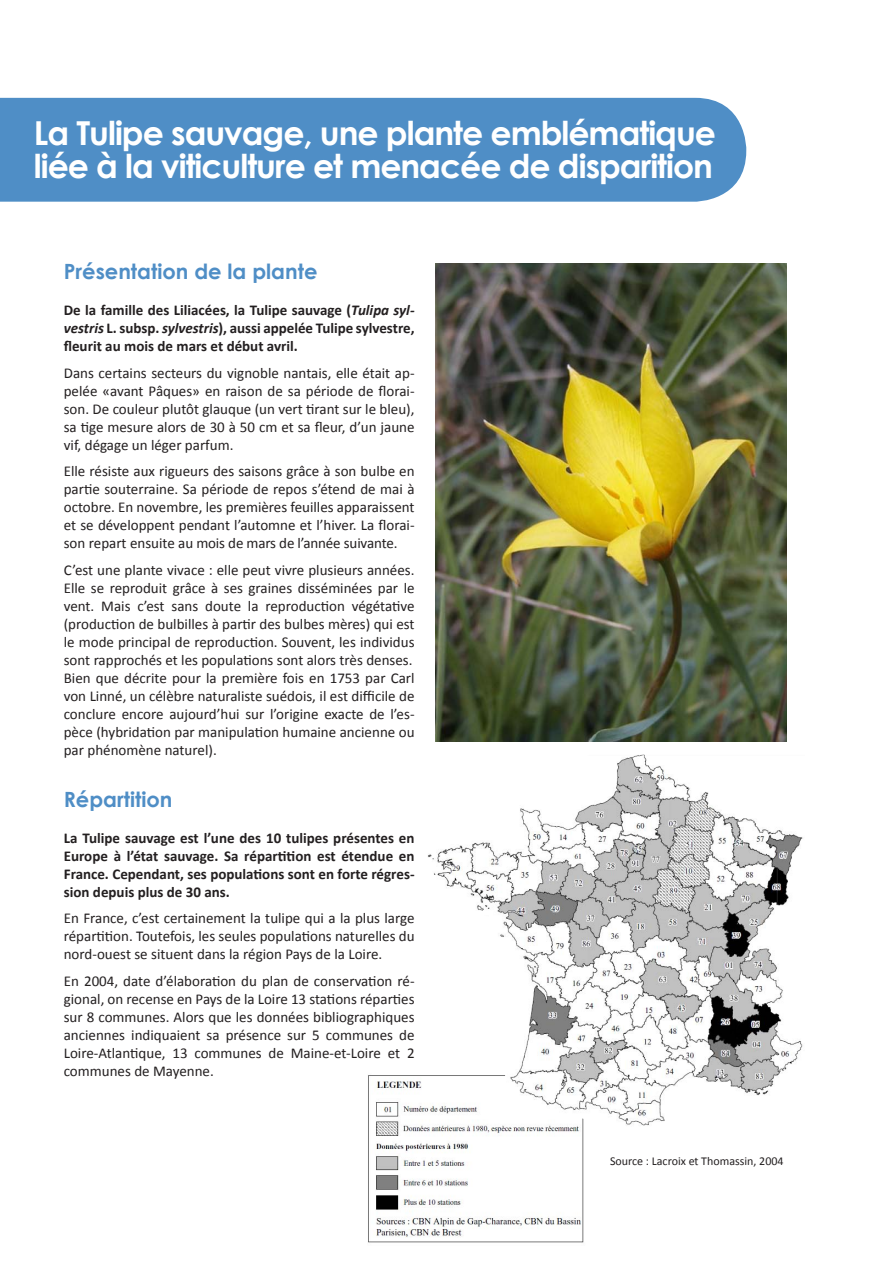
<style>
.page{position:relative;width:893px;height:1263px;background:#fff}
.page>*{position:absolute;margin:0;border:0;box-sizing:border-box;transform-origin:0 0}
.t1{font:700 33px/33px "Century Gothic";letter-spacing:-.03em;color:#fff}
.t2{font:700 21px "Century Gothic";color:#4f8ec6}
.t3{font:15px/18px "Calibri";color:#231f20;text-align:justify}
.t4{font:700 15px/18px "Calibri";color:#231f20;text-align:justify}
.t5{font:12px "Calibri";color:#231f20}
.s1{font-style:italic}
</style>
<div class="page">
<div style="left:0;top:98px;width:746px;height:104px;background:#4f8ec6"></div>
<img style="left:436px;top:264px;width:351px;height:478px">
<img style="left:368px;top:1075px;width:216px;height:168px">
<img style="left:425px;top:755px;width:378px;height:375px">
<p class="t1" style="left:34px;top:115px;width:684px">La Tulipe sauvage, une plante emblématique liée à la viticulture et menacée de disparition</p>
<p class="t2" style="left:64px;top:256px;width:255px">Présentation de la plante</p>
<p class="t4" style="left:64px;top:301px;width:352px">De la famille des Liliacées, la Tulipe sauvage (<span class="s1">Tulipa syl&shy;vestris</span> L. subsp. <span class="s1">sylvestris</span>), aussi appelée Tulipe sylvestre, fleurit au mois de mars et début avril.</p>
<p class="t3" style="left:64px;top:364px;width:352px">Dans certains secteurs du vignoble nantais, elle était ap&shy;pelée «avant Pâques» en raison de sa période de florai&shy;son. De couleur plutôt glauque (un vert tirant sur le bleu), sa tige mesure alors de 30 à 50 cm et sa fleur, d’un jaune vif, dégage un léger parfum.</p>
<p class="t3" style="left:64px;top:462px;width:352px">Elle résiste aux rigueurs des saisons grâce à son bulbe en partie souterraine. Sa période de repos s’étend de mai à octobre. En novembre, les premières feuilles apparaissent et se développent pendant l’automne et l’hiver. La florai&shy;son repart ensuite au mois de mars de l’année suivante.</p>
<p class="t3" style="left:64px;top:561px;width:352px">C’est une plante vivace : elle peut vivre plusieurs années.<br>Elle se reproduit grâce à ses graines disséminées par le vent. Mais c’est sans doute la reproduction végétative (production de bulbilles à partir des bulbes mères) qui est le mode principal de reproduction. Souvent, les individus sont rapprochés et les populations sont alors très denses.</p>
<p class="t3" style="left:64px;top:669px;width:352px">Bien que décrite pour la première fois en 1753 par Carl von Linné, un célèbre naturaliste suédois, il est difficile de conclure encore aujourd’hui sur l’origine exacte de l’es&shy;pèce (hybridation par manipulation humaine ancienne ou par phénomène naturel).</p>
<p class="t2" style="left:64px;top:783px;width:110px">Répartition</p>
<p class="t4" style="left:64px;top:829px;width:352px">La Tulipe sauvage est l’une des 10 tulipes présentes en Europe à l’état sauvage. Sa répartition est étendue en France. Cependant, ses populations sont en forte régres&shy;sion depuis plus de 30 ans.</p>
<p class="t3" style="left:64px;top:909px;width:352px">En France, c’est certainement la tulipe qui a la plus large répartition. Toutefois, les seules populations naturelles du nord-ouest se situent dans la région Pays de la Loire.</p>
<p class="t3" style="left:64px;top:972px;width:352px">En 2004, date d’élaboration du plan de conservation ré&shy;gional, on recense en Pays de la Loire 13 stations réparties sur 8 communes. Alors que les données bibliographiques anciennes indiquaient sa présence sur 5 communes de Loire-Atlantique, 13 communes de Maine-et-Loire et 2 communes de Mayenne.</p>
<p class="t5" style="left:610px;top:1154px;width:175px">Source : Lacroix et Thomassin, 2004</p>
</div>
